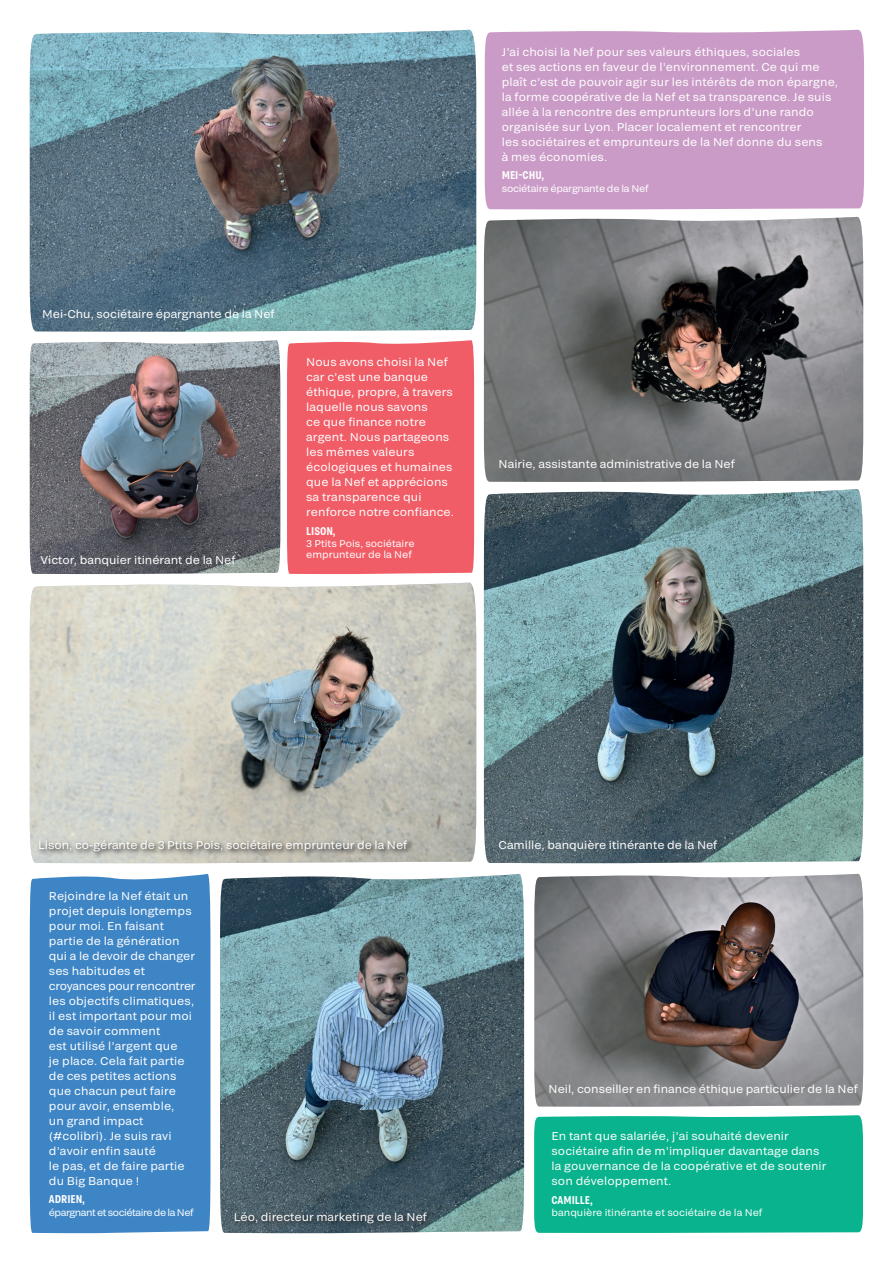
<style>
.page{position:relative;width:893px;height:1263px;background:#fff}
.page>*{position:absolute;margin:0;border:0;box-sizing:border-box;transform-origin:0 0}
.Texte_courant{font:11.25px/15px "Grtsk Peta";letter-spacing:.01em;color:#fff}
.Légende_photo{font:11.25px "Grtsk Peta";color:#fff}
.Nom{font:600 11.25px "Grtsk Zetta";color:#fff}
.Fonction{font:9.75px/10.5px "Grtsk Peta";color:#fff}
.Fonction-2{font:9.75px "Grtsk Peta";letter-spacing:-.05em;color:#fff}
.Fonction-3{font:9.75px "Grtsk Peta";letter-spacing:-.025em;color:#fff}
</style>
<div class="page">
<img style="left:220px;top:874px;width:304px;height:359px">
<img style="left:30px;top:30px;width:446px;height:302px">
<img style="left:484px;top:217px;width:379px;height:265px">
<img style="left:484px;top:489px;width:379px;height:374px">
<div style="left:233px;top:1210px;width:200px;height:20px;background:#231f20;opacity:.85"></div>
<img style="left:30px;top:340px;width:250px;height:234px">
<img style="left:534px;top:874px;width:329px;height:233px">
<img style="left:30px;top:583px;width:446px;height:280px">
<svg style="left:37px;top:839px;width:376px;height:20px;background:#b1b0a7"></svg>
<div style="left:485px;top:30px;width:379px;height:180px;background:#ca9bc6"></div>
<div style="left:287px;top:340px;width:187px;height:234px;background:#f05d67"></div>
<div style="left:534px;top:1115px;width:329px;height:118px;background:#08b38d"></div>
<div style="left:30px;top:874px;width:180px;height:359px;background:#3e85c5"></div>
<p class="Légende_photo" style="left:42px;top:307px;width:234px">Mei-Chu, sociétaire épargnante de la Nef</p>
<p class="Légende_photo" style="left:40px;top:553px;width:197px">Victor, banquier itinérant de la Nef</p>
<p class="Texte_courant" style="left:306px;top:354px;width:149px">Nous avons choisi la Nef car c’est une banque éthique, propre, à travers laquelle nous savons<br>ce que finance notre argent. Nous partageons les mêmes valeurs écologiques et humaines que la Nef et apprécions sa transparence qui renforce notre confiance.</p>
<p class="Nom" style="left:306px;top:524px;width:31px">LISON,</p>
<p class="Fonction" style="left:306px;top:538px;width:110px">3 Ptits Pois, sociétaire emprunteur de la Nef</p>
<p class="Texte_courant" style="left:502px;top:44px;width:338px">J’ai choisi la Nef pour ses valeurs éthiques, sociales<br>et ses actions en faveur de l’environnement. Ce qui me plaît c’est de pouvoir agir sur les intérêts de mon épargne, la forme coopérative de la Nef et sa transparence. Je suis allée à la rencontre des emprunteurs lors d’une rando organisée sur Lyon. Placer localement et rencontrer<br>les sociétaires et emprunteurs de la Nef donne du sens<br>à mes économies.</p>
<p class="Nom" style="left:502px;top:168px;width:44px">MEI-CHU,</p>
<p class="Fonction-3" style="left:502px;top:182px;width:148px">sociétaire épargnante de la Nef</p>
<p class="Légende_photo" style="left:499px;top:457px;width:238px">Nairie, assistante administrative de la Nef</p>
<p class="Légende_photo" style="left:38px;top:838px;width:371px">Lison, co-gérante de 3 Ptits Pois, sociétaire emprunteur de la Nef</p>
<p class="Texte_courant" style="left:49px;top:888px;width:148px">Rejoindre la Nef était un projet depuis longtemps pour moi. En faisant partie de la génération qui a le devoir de changer ses habitudes et croyances pour rencontrer les objectifs climatiques, il est important pour moi de savoir comment<br>est utilisé l’argent que<br>je place. Cela fait partie de ces petites actions que chacun peut faire pour avoir, ensemble,<br>un grand impact (#colibri). Je suis ravi d’avoir enfin sauté<br>le pas, et de faire partie du Big Banque !</p>
<p class="Nom" style="left:49px;top:1192px;width:38px">ADRIEN,</p>
<p class="Fonction-2" style="left:49px;top:1206px;width:146px">épargnant et sociétaire de la Nef</p>
<p class="Légende_photo" style="left:234px;top:1210px;width:195px">Léo, directeur marketing de la Nef</p>
<p class="Légende_photo" style="left:499px;top:838px;width:220px">Camille, banquière itinérante de la Nef</p>
<p class="Légende_photo" style="left:549px;top:1082px;width:311px">Neil, conseiller en finance éthique particulier de la Nef</p>
<p class="Texte_courant" style="left:551px;top:1128px;width:277px">En tant que salariée, j’ai souhaité devenir sociétaire afin de m’impliquer davantage dans la gouvernance de la coopérative et de soutenir son développement.</p>
<p class="Nom" style="left:551px;top:1193px;width:43px">CAMILLE,</p>
<p class="Fonction" style="left:551px;top:1207px;width:212px">banquière itinérante et sociétaire de la Nef</p>
</div>
